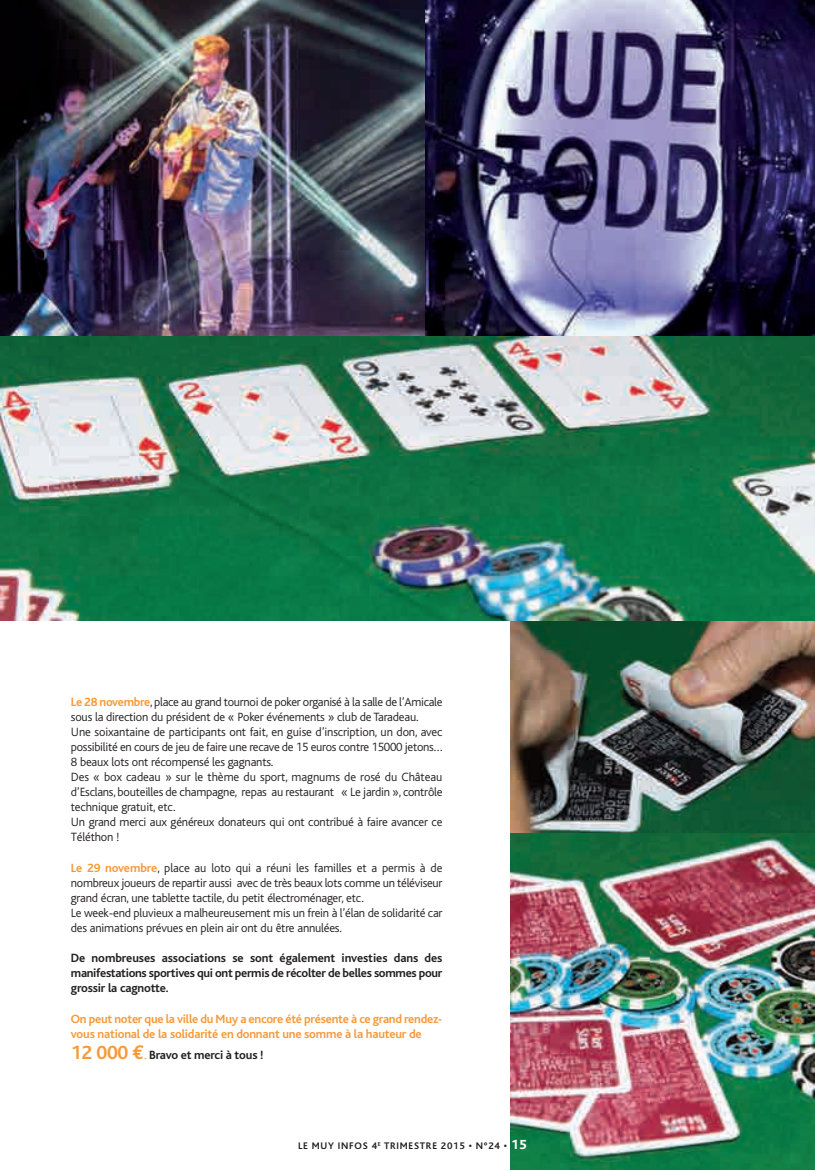
<style>
.page{position:relative;width:815px;height:1170px;background:#fff}
.page>*{position:absolute;margin:0;border:0;box-sizing:border-box;transform-origin:0 0}
.t1{font:300 12.5px/15px "Bliss";letter-spacing:-.015em;color:#231f20}
.t2{font:700 12.5px/15px "Bliss";letter-spacing:-.025em;color:#231f20;text-align:justify}
.t3{font:700 12.5px/15px "Bliss";letter-spacing:-.02em;color:#f89939}
.t4{font:700 10px "Bliss";letter-spacing:.075em;color:#231f20}
.s1{font-weight:700;color:#f89939}
.s2{font-size:20px;color:#f89939}
.s3{font-family:"Euro Mono";font-size:20px;color:#f89939}
.s4{font-weight:300;color:#f89939}
.s5{font-weight:800;font-size:13.75px;color:#fff}
</style>
<div class="page">
<img style="left:510px;top:620px;width:305px;height:213px">
<img style="left:510px;top:833px;width:305px;height:336px">
<img style="left:0;top:0;width:425px;height:337px">
<svg style="left:425px;top:0;width:390px;height:337px;background:#555175"></svg>
<img style="left:0;top:337px;width:815px;height:283px">
<p class="t1" style="left:71px;top:695px;width:373px"><span class="s1">Le 28 novembre</span>, place au grand tournoi de poker organisé à la salle de l’Amicale sous la direction du président de « Poker événements » club de Taradeau.<br>Une soixantaine de participants ont fait, en guise d’inscription, un don, avec possibilité en cours de jeu de faire une recave de 15 euros contre 15000 jetons… 8 beaux lots ont récompensé les gagnants.<br>Des « box cadeau » sur le thème du sport, magnums de rosé du Château d’Esclans, bouteilles de champagne, repas au restaurant « Le jardin », contrôle technique gratuit, etc.<br>Un grand merci aux généreux donateurs qui ont contribué à faire avancer ce Téléthon !</p>
<p class="t1" style="left:71px;top:861px;width:373px"><span class="s1">Le 29 novembre</span>, place au loto qui a réuni les familles et a permis à de nombreux joueurs de repartir aussi avec de très beaux lots comme un téléviseur grand écran, une tablette tactile, du petit électroménager, etc.<br>Le week-end pluvieux a malheureusement mis un frein à l’élan de solidarité car des animations prévues en plein air ont du être annulées.</p>
<p class="t2" style="left:71px;top:951px;width:373px">De nombreuses associations se sont également investies dans des manifestations sportives qui ont permis de récolter de belles sommes pour grossir la cagnotte.</p>
<p class="t3" style="left:71px;top:1012px;width:373px">On peut noter que la ville du Muy a encore été présente à ce grand rendez&shy;vous national de la solidarité en donnant une somme à la hauteur de</p>
<p class="t2" style="left:71px;top:1048px;width:194px"><span class="s2">12 000</span> <span class="s3">€</span><span class="s4">.</span> Bravo et merci à tous !</p>
<p class="t4" style="left:298px;top:1142px;width:230px">LE MUY INFOS 4<sup>E</sup> TRIMESTRE 2015 • N°24 • <span class="s5">15</span></p>
</div>
